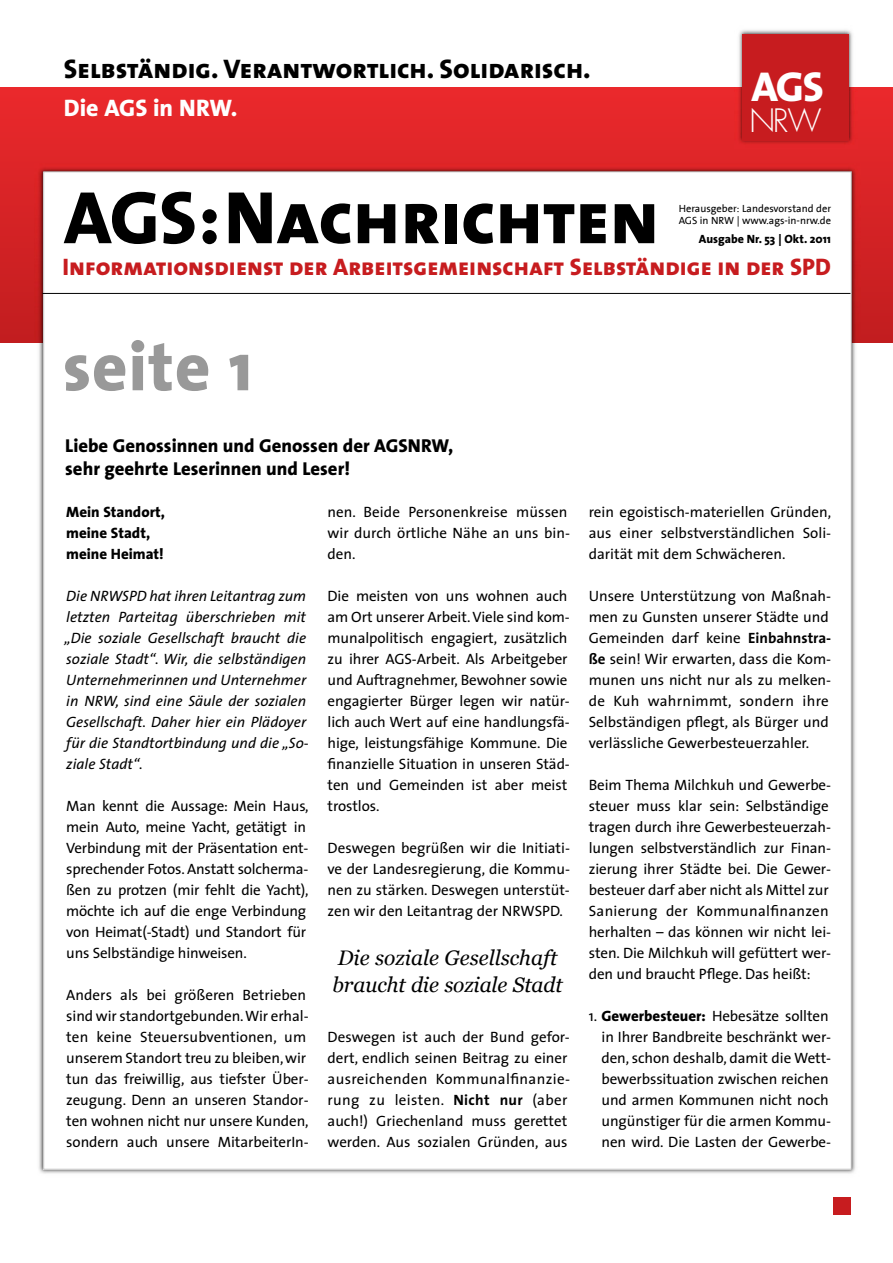
<style>
.page{position:relative;width:893px;height:1263px;background:#fff}
.page>*{position:absolute;margin:0;border:0;box-sizing:border-box;transform-origin:0 0}
.t1{font:75px "The Sans Extra Bold Caps";letter-spacing:-.005em;color:#000}
.t2{font:800 69px "The Sans";letter-spacing:.01em;color:#999}
.t3{font:800 42px "The Sans";color:#fff}
.t4{font:300 31.5px "Futura";color:#fff}
.t5{font:27px "The Sans Extra Bold Caps";color:#000}
.t6{font:24px "The Sans Extra Bold Caps";color:#c71c1f}
.t7{font:800 24px "The Sans";color:#fff}
.t8{font:italic 21px/27px "Georgia";color:#000}
.t9{font:800 18.75px/23.1px "The Sans";color:#000}
.t10{font:15px/21px "The Sans";letter-spacing:-.005em;color:#000}
.t11{font:italic 15px/21px "The Sans";color:#000}
.t12{font:800 15px/21px "The Sans";color:#000}
.t13{font:800 12px "The Sans";color:#000}
.t14{font:10.5px/12px "SPD2002 The Sans";color:#000}
.s1{font-weight:700}
.s2{font-weight:800}
</style>
<div class="page">
<div style="left:0;top:87px;width:893px;height:256px;background:linear-gradient(to bottom,#eb292c,#c11d1f)"></div>
<img style="left:35px;top:163px;width:825px;height:1011px">
<div style="left:44px;top:172px;width:807px;height:997px;background:#fff"></div>
<hr style="left:43px;top:293px;width:807px;height:1px;background:#000">
<img style="left:734px;top:30px;width:123px;height:119px">
<div style="left:743px;top:34px;width:106px;height:106px;background:#c71c1f"></div>
<div style="left:833px;top:1197px;width:17px;height:17px;background:#c71c1f"></div>
<h3 class="t5" style="left:64px;top:60px;width:528px">Selbständig. Verantwortlich. Solidarisch.</h3>
<h3 class="t7" style="left:64px;top:99px;width:175px">Die AGS in NRW.</h3>
<h1 class="t1" style="left:64px;top:193px;width:597px">AGS:Nachrichten</h1>
<h3 class="t3" style="left:751px;top:71px;width:74px">AGS</h3>
<h3 class="t4" style="left:749px;top:99px;width:74px">NRW</h3>
<p class="t14" style="left:679px;top:203px;width:154px">Herausgeber: Landesvorstand der<br>AGS in NRW | www.ags-in-nrw.de</p>
<p class="t13" style="left:699px;top:235px;width:134px">Ausgabe Nr. 53 | Okt. 2011</p>
<h3 class="t6" style="left:63px;top:259px;width:770px">Informationsdienst der Arbeitsgemeinschaft Selbständige in der SPD</h3>
<h2 class="t2" style="left:63px;top:340px;width:191px">seite 1</h2>
<p class="t9" style="left:65px;top:436px;width:390px">Liebe Genossinnen und Genossen der AGSNRW, sehr geehrte Leserinnen und Leser!</p>
<p class="t12" style="left:66px;top:503px;width:100px">Mein Standort, meine Stadt, meine Heimat!</p>
<p class="t11" style="left:64px;top:587px;width:246px">Die NRWSPD hat ihren Leitantrag zum letzten Parteitag überschrieben mit „Die soziale Gesellschaft braucht die soziale Stadt“. Wir, die selbständigen Unternehmerinnen und Unternehmer in NRW, sind eine Säule der sozialen Gesellschaft. Daher hier ein Plädoyer für die Standtortbindung und die „So&shy;ziale Stadt“.</p>
<p class="t10" style="left:66px;top:797px;width:244px">Man kennt die Aussage: Mein Haus, mein Auto, meine Yacht, getätigt in Verbindung mit der Präsentation ent&shy;sprechender Fotos. Anstatt solcherma&shy;ßen zu protzen (mir fehlt die Yacht), möchte ich auf die enge Verbindung von Heimat(-Stadt) und Standort für uns Selbständige hinweisen.</p>
<p class="t10" style="left:66px;top:986px;width:244px">Anders als bei größeren Betrieben sind wir standortgebunden.Wir erhal&shy;ten keine Steuersubventionen, um unserem Standort treu zu bleiben,wir tun das freiwillig, aus tiefster Über&shy;zeugung. Denn an unseren Standor&shy;ten wohnen nicht nur unsere Kunden, sondern auch unsere MitarbeiterIn-</p>
<p class="t10" style="left:328px;top:503px;width:244px">nen. Beide Personenkreise müssen wir durch örtliche Nähe an uns bin&shy;den.</p>
<p class="t10" style="left:328px;top:587px;width:244px">Die meisten von uns wohnen auch am Ort unserer Arbeit.Viele sind kom&shy;munalpolitisch engagiert, zusätzlich zu ihrer AGS-Arbeit. Als Arbeitgeber und Auftragnehmer, Bewohner sowie engagierter Bürger legen wir natür&shy;lich auch Wert auf eine handlungsfä&shy;hige, leistungsfähige Kommune. Die finanzielle Situation in unseren Städ&shy;ten und Gemeinden ist aber meist trostlos.</p>
<p class="t10" style="left:328px;top:839px;width:244px;text-align:justify">Deswegen begrüßen wir die Initiati&shy;ve der Landesregierung, die Kommu&shy;nen zu stärken. Deswegen unterstüt&shy;zen wir den Leitantrag der NRWSPD.</p>
<h3 class="t8" style="left:332px;top:944px;width:232px">Die soziale Gesellschaft braucht die soziale Stadt</h3>
<p class="t10" style="left:328px;top:1028px;width:244px">Deswegen ist auch der Bund gefor&shy;dert, endlich seinen Beitrag zu einer ausreichenden Kommunalfinanzie&shy;rung zu leisten. <span class="s1">Nicht nur</span> (aber auch!) Griechenland muss gerettet werden. Aus sozialen Gründen, aus</p>
<p class="t10" style="left:589px;top:503px;width:244px;text-align:justify">rein egoistisch-materiellen Gründen, aus einer selbstverständlichen Soli&shy;darität mit dem Schwächeren.</p>
<p class="t10" style="left:589px;top:587px;width:244px">Unsere Unterstützung von Maßnah&shy;men zu Gunsten unserer Städte und Gemeinden darf keine <span class="s1">Einbahnstra&shy;ße</span> sein! Wir erwarten, dass die Kom&shy;munen uns nicht nur als zu melken&shy;de Kuh wahrnimmt, sondern ihre Selbständigen pflegt, als Bürger und verlässliche Gewerbesteuerzahler.</p>
<p class="t10" style="left:589px;top:776px;width:244px">Beim Thema Milchkuh und Gewerbe&shy;steuer muss klar sein: Selbständige tragen durch ihre Gewerbesteuerzah&shy;lungen selbstverständlich zur Finan&shy;zierung ihrer Städte bei. Die Gewer&shy;besteuer darf aber nicht als Mittel zur Sanierung der Kommunalfinanzen herhalten – das können wir nicht lei&shy;sten. Die Milchkuh will gefüttert wer&shy;den und braucht Pflege. Das heißt:</p>
<p class="t10" style="left:601px;top:1007px;width:231px;text-indent:-13px">1. <span class="s2">Gewerbesteuer:</span> Hebesätze sollten in Ihrer Bandbreite beschränkt wer&shy;den, schon deshalb, damit die Wett&shy;bewerbssituation zwischen reichen und armen Kommunen nicht noch ungünstiger für die armen Kommu&shy;nen wird. Die Lasten der Gewerbe-</p>
</div>
